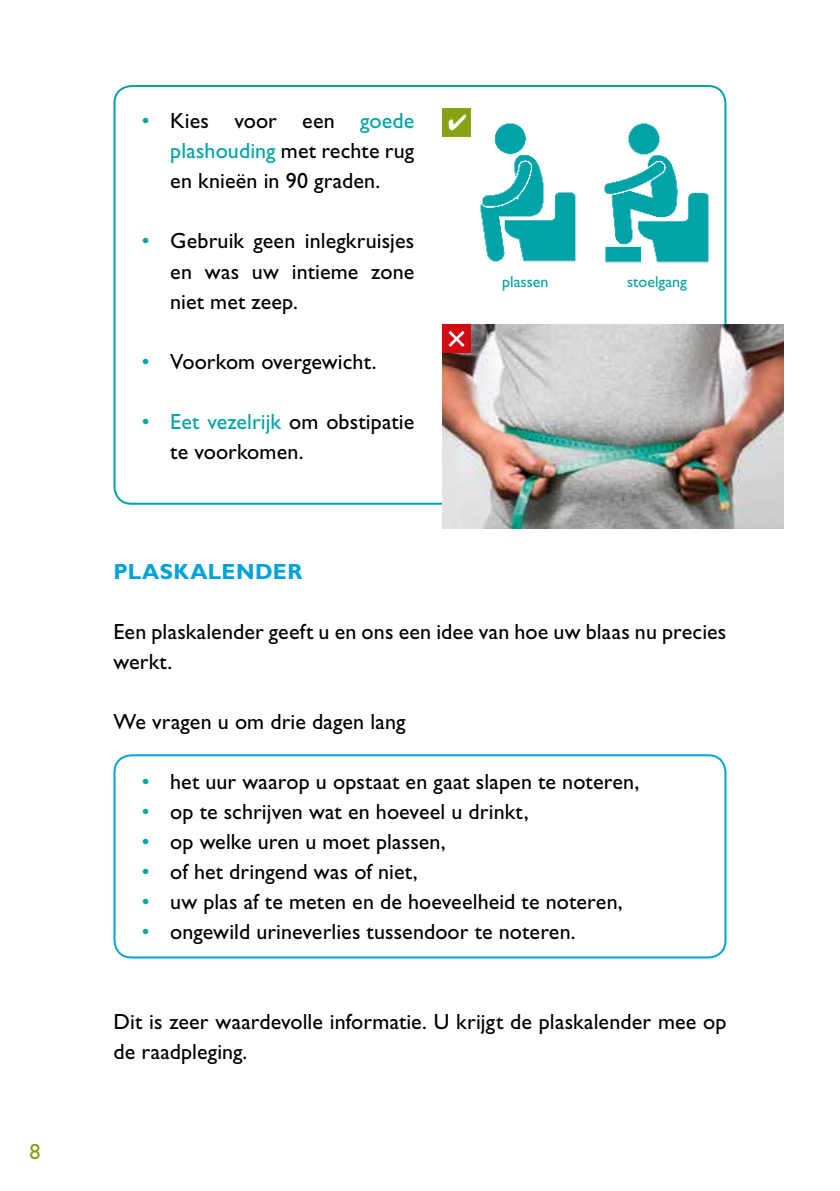
<style>
.page{position:relative;width:840px;height:1191px;background:#fff}
.page>*{position:absolute;margin:0;border:0;box-sizing:border-box;transform-origin:0 0}
.t1{font:22px/30px "Gill Sans Std";letter-spacing:.005em;color:#000}
.t2{font:700 22px "Gill Sans Std";letter-spacing:.02em;color:#00a2dc}
.t3{font:22px "Gill Sans Std";color:#86a315}
.t4{font:16px "Gill Sans Std";color:#00a3a6}
.s1{color:#00a3a6}
</style>
<div class="page">
<div style="left:113px;top:754px;width:613px;height:204px;border:2px solid #00a2dc;border-radius:17px"></div>
<img style="left:442px;top:325px;width:340px;height:204px">
<div style="left:442px;top:325px;width:29px;height:28px;background:#d20a11"></div>
<svg style="left:448px;top:331px;width:17px;height:16px"></svg>
<img style="left:603px;top:123px;width:106px;height:140px">
<img style="left:480px;top:123px;width:96px;height:139px">
<div style="left:442px;top:108px;width:29px;height:29px;background:#86a315"></div>
<p class="t3" style="left:29px;top:1138px;width:13px">8</p>
<p class="t1" style="left:170px;top:106px;width:245px;text-align:justify;text-indent:-28px"><span class="s1">•</span> Kies voor een <span class="s1">goede plashouding</span> met rechte rug en knieën in 90 graden.</p>
<p class="t1" style="left:170px;top:226px;width:245px;text-align:justify;text-indent:-28px"><span class="s1">•</span> Gebruik geen inlegkruisjes en was uw intieme zone niet met zeep.</p>
<p class="t1" style="left:142px;top:346px;width:236px"><span class="s1">•</span> Voorkom overgewicht.</p>
<p class="t1" style="left:170px;top:406px;width:245px;text-indent:-28px"><span class="s1">• Eet vezelrijk</span> om obstipatie te voorkomen.</p>
<p class="t2" style="left:113px;top:558px;width:190px">PLASKALENDER</p>
<p class="t4" style="left:502px;top:272px;width:48px">plassen</p>
<p class="t4" style="left:626px;top:272px;width:61px">stoelgang</p>
<p class="t1" style="left:113px;top:616px;width:614px">Een plaskalender geeft u en ons een idee van hoe uw blaas nu precies werkt.</p>
<p class="t1" style="left:113px;top:706px;width:293px">We vragen u om drie dagen lang</p>
<p class="t1" style="left:142px;top:766px;width:498px"><span class="s1">•</span> het uur waarop u opstaat en gaat slapen te noteren,</p>
<p class="t1" style="left:142px;top:796px;width:388px"><span class="s1">•</span> op te schrijven wat en hoeveel u drinkt,</p>
<p class="t1" style="left:142px;top:826px;width:305px"><span class="s1">•</span> op welke uren u moet plassen,</p>
<p class="t1" style="left:142px;top:856px;width:277px"><span class="s1">•</span> of het dringend was of niet,</p>
<p class="t1" style="left:142px;top:886px;width:482px"><span class="s1">•</span> uw plas af te meten en de hoeveelheid te noteren,</p>
<p class="t1" style="left:142px;top:916px;width:435px"><span class="s1">•</span> ongewild urineverlies tussendoor te noteren.</p>
<p class="t1" style="left:113px;top:1006px;width:614px">Dit is zeer waardevolle informatie. U krijgt de plaskalender mee op de raadpleging.</p>
</div>
